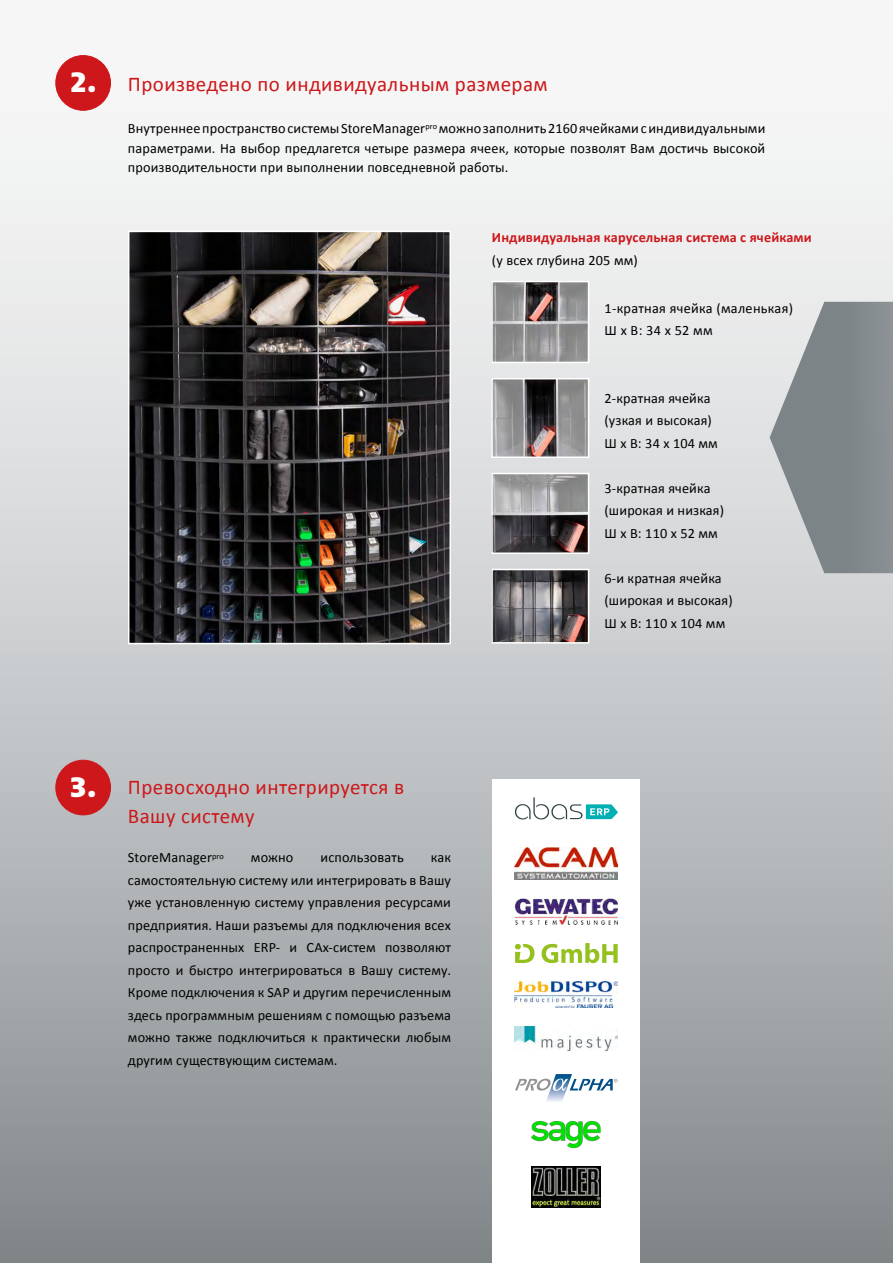
<style>
.page{position:relative;width:893px;height:1263px;background:#fff}
.page>*{position:absolute;margin:0;border:0;box-sizing:border-box;transform-origin:0 0}
.t1{font:800 28.5px "Bernina Sans";color:#fff}
.t2{font:21px/28.5px "Calibri";letter-spacing:.02em;color:#cd171a}
.t3{font:14.25px/22.5px "Calibri";letter-spacing:.01em;color:#000}
.t4{font:700 14.25px "Calibri";letter-spacing:.01em;color:#cd171a}
.s1{font-family:"Bernina Sans";font-weight:800;font-size:28.5px;color:#fff}
</style>
<div class="page">
<div style="left:0;top:0;width:893px;height:1263px;background:linear-gradient(to bottom,#fff,#898f92)"></div>
<div style="left:56px;top:56px;width:55px;height:54px;background:#cd171a;border-radius:50%"></div>
<div style="left:56px;top:55px;width:55px;height:56px;border:1px solid #cd171a;border-radius:50%"></div>
<svg style="left:770px;top:302px;width:123px;height:271px;background:#959b9d"></svg>
<img style="left:131px;top:234px;width:317px;height:407px">
<div style="left:128px;top:231px;width:323px;height:413px;border:2px solid #fff"></div>
<img style="left:494px;top:284px;width:92px;height:76px">
<div style="left:491px;top:281px;width:98px;height:82px;border:2px solid #fff"></div>
<img style="left:494px;top:476px;width:92px;height:75px">
<div style="left:491px;top:473px;width:98px;height:81px;border:2px solid #fff"></div>
<img style="left:494px;top:381px;width:92px;height:74px">
<div style="left:491px;top:378px;width:98px;height:80px;border:2px solid #fff"></div>
<img style="left:494px;top:572px;width:92px;height:69px">
<div style="left:491px;top:569px;width:98px;height:75px;border:2px solid #fff"></div>
<div style="left:56px;top:760px;width:55px;height:55px;background:#cd171a;border-radius:50%"></div>
<div style="left:56px;top:760px;width:55px;height:55px;border:1px solid #cd171a;border-radius:50%"></div>
<div style="left:492px;top:779px;width:148px;height:484px;background:#fff"></div>
<svg style="left:515px;top:797px;width:103px;height:22px"></svg>
<img style="left:515px;top:848px;width:103px;height:31px">
<img style="left:515px;top:898px;width:103px;height:26px">
<img style="left:515px;top:982px;width:103px;height:26px">
<svg style="left:515px;top:944px;width:19px;height:19px"></svg>
<svg style="left:542px;top:943px;width:76px;height:20px"></svg>
<img style="left:515px;top:1027px;width:103px;height:23px">
<svg style="left:515px;top:1074px;width:103px;height:28px"></svg>
<img style="left:532px;top:1122px;width:69px;height:26px">
<img style="left:532px;top:1166px;width:69px;height:41px">
<h1 class="t1" style="left:70px;top:63px;width:28px">2.</h1>
<h2 class="t2" style="left:128px;top:70px;width:421px">Произведено по индивидуальным размерам</h2>
<p class="t3" style="left:128px;top:119px;width:639px;line-height:19.5px;text-align:justify">Внутреннее пространство системы StoreManager<sup>pro</sup> можно заполнить 2160 ячейками с индивидуальными параметрами. На выбор предлагется четыре размера ячеек, которые позволят Вам достичь высокой производительности при выполнении повседневной работы.</p>
<p class="t4" style="left:492px;top:228px;width:321px">Индивидуальная карусельная система с ячейками</p>
<p class="t3" style="left:492px;top:249px;width:147px">(у всех глубина 205 мм)</p>
<p class="t3" style="left:604px;top:297px;width:190px">1-кратная ячейка (маленькая)<br>Ш х В: 34 x 52 мм</p>
<p class="t3" style="left:604px;top:387px;width:115px">2-кратная ячейка (узкая и высокая)<br>Ш х В: 34 x 104 мм</p>
<p class="t3" style="left:604px;top:477px;width:121px">3-кратная ячейка (широкая и низкая)<br>Ш х В: 110 x 52 мм</p>
<p class="t3" style="left:604px;top:567px;width:130px">6-и кратная ячейка (широкая и высокая)<br>Ш х В: 110 x 104 мм</p>
<h2 class="t2" style="left:128px;top:773px;width:278px;text-indent:-58px"><span class="s1">3.</span> Превосходно интегрируется в<br>Вашу систему</h2>
<p class="t3" style="left:128px;top:846px;width:97px">StoreManager<sup>pro</sup></p>
<p class="t3" style="left:251px;top:846px;width:44px">можно</p>
<p class="t3" style="left:320px;top:846px;width:85px">использовать</p>
<p class="t3" style="left:128px;top:846px;width:325px;text-align:justify;text-indent:303px">как самостоятельную систему или интегрировать в Вашу уже установленную систему управления ресурсами предприятия. Наши разъемы для подключения всех распространенных ERP- и CAx-систем позволяют просто и быстро интегрироваться в Вашу систему.<br>Кроме подключения к SAP и другим перечисленным здесь программным решениям с помощью разъема можно также подключиться к практически любым другим существующим системам.</p>
</div>
